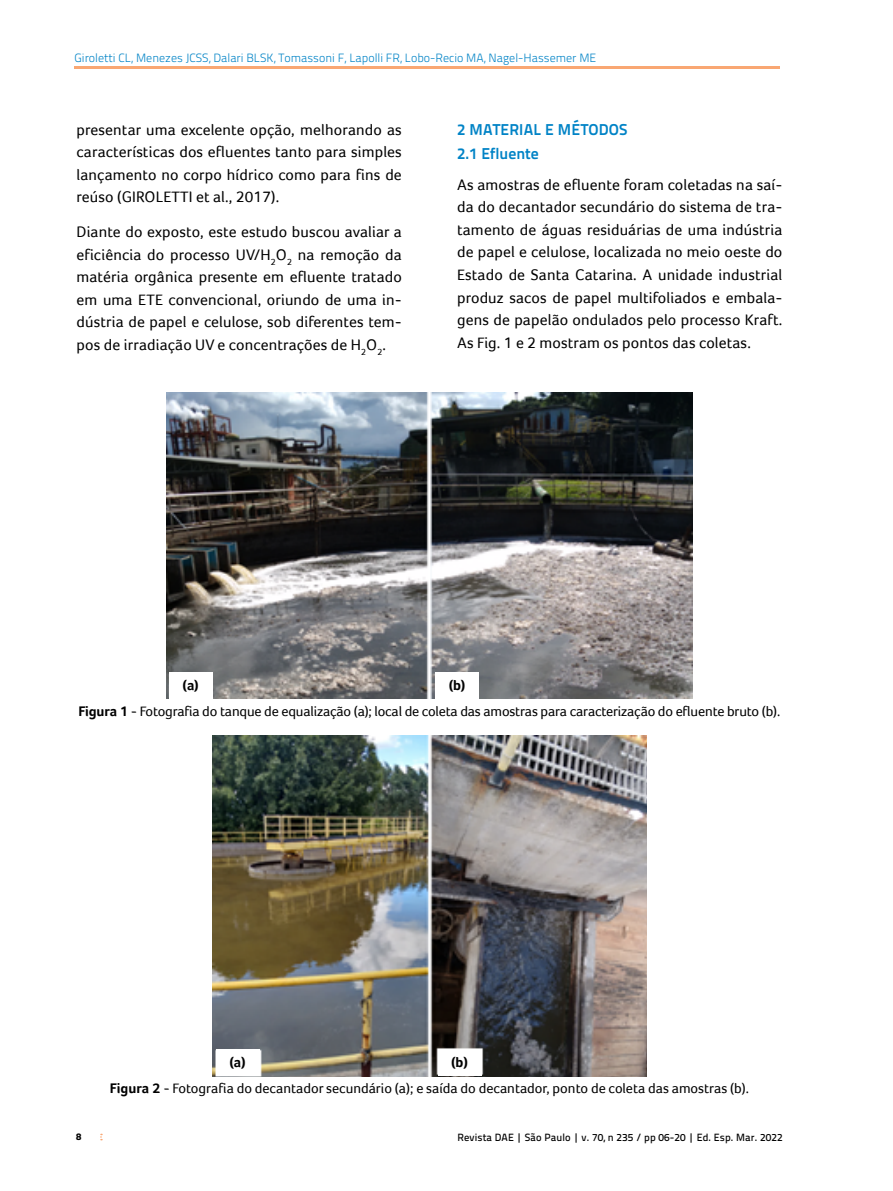
<style>
.page{position:relative;width:893px;height:1191px;background:#fff}
.page>*{position:absolute;margin:0;border:0;box-sizing:border-box;transform-origin:0 0}
.t1{font:15.75px/22.5px "Foco";letter-spacing:.01em;color:#000;text-align:justify}
.t2{font:700 15.75px/23.7px "Titillium Text 22 L";letter-spacing:.01em;color:#0083c6}
.t3{font:14.25px/25.2px "Foco";letter-spacing:-.01em;color:#000}
.t4{font:700 14.25px "Foco";color:#000}
.t5{font:300 12px "Titillium Text 22 L";color:#0083c6}
.t6{font:500 10.5px "Titillium Text 22 L";letter-spacing:.01em;color:#000}
.t7{font:800 9.75px "Titillium Text 22 L";color:#000}
.s1{font-weight:700}
</style>
<div class="page">
<hr style="left:75px;top:66px;width:705px;height:3px;background:#f9a773">
<img style="left:167px;top:392px;width:525px;height:306px">
<div style="left:169px;top:672px;width:43px;height:26px;background:#fff"></div>
<div style="left:435px;top:672px;width:44px;height:26px;background:#fff"></div>
<img style="left:212px;top:735px;width:434px;height:341px">
<div style="left:216px;top:1048px;width:43px;height:27px;background:#fff"></div>
<div style="left:438px;top:1048px;width:43px;height:27px;background:#fff"></div>
<p class="t5" style="left:75px;top:49px;width:523px">Giroletti CL, Menezes JCSS, Dalari BLSK, Tomassoni F, Lapolli FR, Lobo-Recio MA, Nagel-Hassemer ME</p>
<p class="t1" style="left:77px;top:118px;width:327px">presentar uma excelente opção, melhorando as características dos efluentes tanto para simples lançamento no corpo hídrico como para fins de reúso (GIROLETTI et al., 2017).</p>
<p class="t1" style="left:77px;top:221px;width:327px">Diante do exposto, este estudo buscou avaliar a eficiência do processo UV/H<sub>2</sub>O<sub>2</sub> na remoção da matéria orgânica presente em efluente tratado em uma ETE convencional, oriundo de uma in&shy;dústria de papel e celulose, sob diferentes tem&shy;pos de irradiação UV e concentrações de H<sub>2</sub>O<sub>2</sub>.</p>
<p class="t2" style="left:457px;top:117px;width:172px">2 MATERIAL E MÉTODOS<br>2.1 Efluente</p>
<p class="t1" style="left:457px;top:173px;width:327px">As amostras de efluente foram coletadas na saí&shy;da do decantador secundário do sistema de tra&shy;tamento de águas residuárias de uma indústria de papel e celulose, localizada no meio oeste do Estado de Santa Catarina. A unidade industrial produz sacos de papel multifoliados e embala&shy;gens de papelão ondulados pelo processo Kraft.<br>As Fig. 1 e 2 mostram os pontos das coletas.</p>
<p class="t3" style="left:79px;top:673px;width:703px;text-indent:370px"><span class="s1">(b)<br>Figura 1</span> - Fotografia do tanque de equalização (a); local de coleta das amostras para caracterização do efluente bruto (b).</p>
<p class="t4" style="left:183px;top:677px;width:18px">(a)</p>
<p class="t7" style="left:76px;top:1129px;width:7px">8</p>
<p class="t3" style="left:110px;top:1049px;width:641px;line-height:26.1px;text-indent:341px"><span class="s1">(b)<br>Figura 2</span> - Fotografia do decantador secundário (a); e saída do decantador, ponto de coleta das amostras (b).</p>
<p class="t6" style="left:458px;top:1129px;width:326px">Revista DAE | São Paulo | v. 70, n 235 / pp 06-20 | Ed. Esp. Mar. 2022</p>
<p class="t4" style="left:229px;top:1053px;width:18px">(a)</p>
</div>
